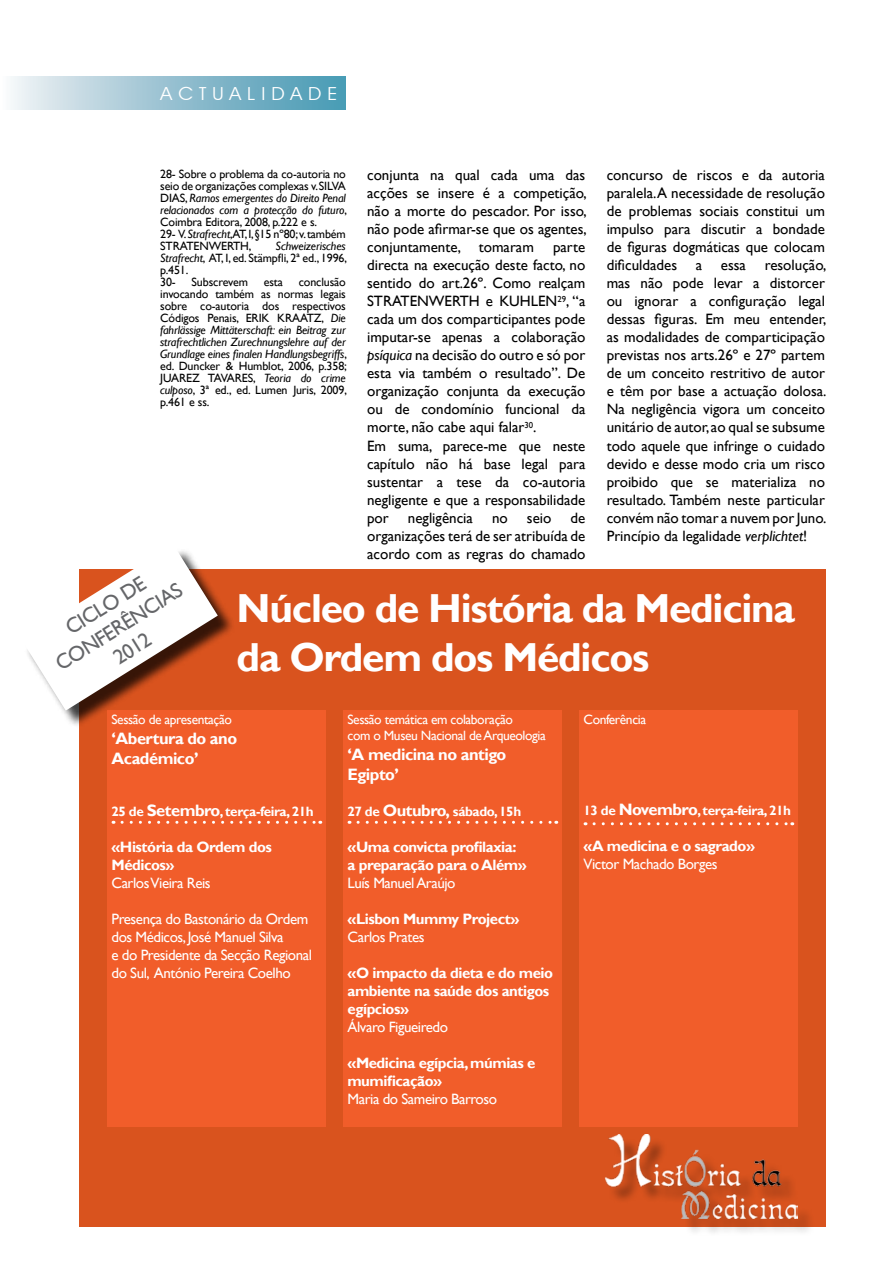
<style>
.page{position:relative;width:893px;height:1263px;background:#fff}
.page>*{position:absolute;margin:0;border:0;box-sizing:border-box;transform-origin:0 0}
.t1{font:700 40.5px/48.6px "Gill Sans";letter-spacing:-.03em;color:#fff}
.t2{font:21px/25.2px "Gill Sans";color:#656669;text-align:center}
.t3{font:18px "Avant Garde IT Cby BT";color:#fff;scale:1.1 1}
.t4{font:700 16.5px/19.8px "Gill Sans";letter-spacing:-.03em;color:#fff}
.t5{font:15px/18px "Gill Sans";color:#000;text-align:justify}
.t6{font:15px/18px "Gill Sans";letter-spacing:-.03em;color:#fff}
.t7{font:700 15px/18px "Gill Sans";letter-spacing:-.03em;color:#fff}
.t8{font:13.5px/16.2px "Gill Sans";letter-spacing:-.03em;color:#fff}
.t9{font:700 13.5px "Gill Sans";letter-spacing:-.03em;color:#fff}
.t10{font:12px/12px "Gill Sans";letter-spacing:-.01em;color:#000}
.s1{font-style:italic}
.s2{font-size:16.5px}
</style>
<div class="page">
<div style="left:0;top:77px;width:346px;height:32px;background:linear-gradient(to right,#f3f3f5,#4295b0)"></div>
<div style="left:79px;top:569px;width:747px;height:657px;background:#d9531e"></div>
<div style="left:107px;top:711px;width:219px;height:416px;background:#f15d2a"></div>
<div style="left:579px;top:711px;width:219px;height:416px;background:#f15d2a"></div>
<div style="left:343px;top:711px;width:219px;height:416px;background:#f15d2a"></div>
<div style="left:25px;top:548px;width:211px;height:180px;background:#000;opacity:.75"></div>
<svg style="left:25px;top:548px;width:193px;height:163px"></svg>
<svg style="left:122px;top:821px;width:199px;height:3px"></svg>
<svg style="left:358px;top:821px;width:199px;height:3px"></svg>
<svg style="left:594px;top:822px;width:199px;height:3px"></svg>
<div style="left:608px;top:1137px;width:207px;height:99px;background:#000;opacity:.35"></div>
<img style="left:604px;top:1135px;width:194px;height:83px">
<p class="t3" style="left:161px;top:82px;width:32px">A CTUALIDADE</p>
<p class="t10" style="left:160px;top:169px;width:188px">28- Sobre o problema da co-autoria no seio de organizações complexas v. SILVA DIAS, <span class="s1">Ramos emergentes do Direito Penal relacionados com a protecção do futuro</span>, Coimbra Editora, 2008, p.222 e s.<br>29- V. <span class="s1">Strafrecht</span>,AT, I, §15 nº80; v. também STRATENWERTH,</p>
<p class="t10" style="left:160px;top:241px;width:188px;text-indent:115px"><span class="s1">Schweizerisches<br>Strafrecht</span>, AT, I, ed. Stämpfli, 2ª ed., 1996, p.451.<br>30-</p>
<p class="t10" style="left:192px;top:277px;width:58px">Subscrevem</p>
<p class="t10" style="left:264px;top:277px;width:21px">esta</p>
<p class="t10" style="left:160px;top:277px;width:188px;text-align:justify;text-indent:139px">conclusão invocando também as normas legais sobre co-autoria dos respectivos Códigos Penais, ERIK KRAATZ, <span class="s1">Die fahrlässige Mittäterschaft: ein Beitrag zur strafrechtlichen Zurechnungslehre auf der Grundlage eines finalen Handlungsbegriffs</span>, ed. Duncker &amp; Humblot, 2006, p.358; JUAREZ TAVARES, <span class="s1">Teoria do crime culposo</span>, 3ª ed., ed. Lumen Juris, 2009, p.461 e ss.</p>
<p class="t5" style="left:367px;top:167px;width:221px">conjunta na qual cada uma das acções se insere é a competição, não a morte do pescador. Por isso, não pode afirmar-se que os agentes, conjuntamente, tomaram</p>
<p class="t5" style="left:367px;top:239px;width:220px;text-align:left;text-indent:186px">parte directa na execução deste facto, no sentido do art.26º. Como realçam<br>STRATENWERTH e KUHLEN<sup>29</sup>, “a cada um dos comparticipantes pode imputar-se apenas a colaboração <span class="s1">psíquica</span> na decisão do outro e só por esta via também o resultado”. De organização conjunta da execução ou de condomínio funcional da morte, não cabe aqui falar<sup>30</sup>.<br>Em suma, parece-me que neste capítulo não há base legal para sustentar a tese da co-autoria negligente e que a responsabilidade por</p>
<p class="t5" style="left:408px;top:509px;width:67px">negligência</p>
<p class="t5" style="left:492px;top:509px;width:17px">no</p>
<p class="t5" style="left:527px;top:509px;width:26px">seio</p>
<p class="t5" style="left:367px;top:509px;width:220px;text-indent:203px">de organizações terá de ser atribuída de acordo com as regras do chamado</p>
<p class="t5" style="left:607px;top:167px;width:221px">concurso de riscos e da autoria paralela. A necessidade de resolução de problemas sociais constitui um impulso para discutir a bondade de figuras dogmáticas que colocam dificuldades a essa resolução, mas não pode levar a distorcer ou ignorar a configuração legal dessas figuras. Em meu entender, as modalidades de comparticipação previstas nos arts.26º e 27º partem de um conceito restritivo de autor e têm por base a actuação dolosa.<br>Na negligência vigora um conceito unitário de autor, ao qual se subsume todo aquele que infringe o cuidado devido e desse modo cria um risco proibido que se materializa no resultado. Também neste particular convém não tomar a nuvem por Juno.<br>Princípio da legalidade <span class="s1">verplichtet</span>!</p>
<h2 class="t2" style="left:38px;top:633px;width:147px;rotate:-32deg">CICLO DE<br>CONFERÊNCIAS<br>2012</h2>
<h1 class="t1" style="left:237px;top:585px;width:560px">Núcleo de História da Medicina da Ordem dos Médicos</h1>
<p class="t8" style="left:112px;top:712px;width:122px">Sessão de apresentação</p>
<p class="t4" style="left:112px;top:729px;width:127px">‘Abertura do ano<br>Académico’</p>
<p class="t9" style="left:112px;top:803px;width:204px">25 de <span class="s2">Setembro</span>, terça-feira, 21h</p>
<p class="t7" style="left:112px;top:838px;width:162px">«História da Ordem dos<br>Médicos»</p>
<p class="t6" style="left:112px;top:874px;width:101px">Carlos Vieira Reis</p>
<p class="t6" style="left:112px;top:910px;width:202px">Presença do Bastonário da Ordem dos Médicos, José Manuel Silva<br>e do Presidente da Secção Regional do Sul, António Pereira Coelho</p>
<p class="t8" style="left:348px;top:712px;width:200px">Sessão temática em colaboração<br>com o Museu Nacional de Arqueologia</p>
<p class="t4" style="left:348px;top:745px;width:160px">‘A medicina no antigo<br>Egipto’</p>
<p class="t9" style="left:348px;top:803px;width:175px">27 de <span class="s2">Outubro,</span> sábado, 15h</p>
<p class="t7" style="left:348px;top:838px;width:181px">«Uma convicta profilaxia: a preparação para o Além»</p>
<p class="t6" style="left:348px;top:874px;width:109px">Luís Manuel Araújo</p>
<p class="t7" style="left:348px;top:910px;width:173px">«Lisbon Mummy Project»</p>
<p class="t6" style="left:348px;top:928px;width:79px">Carlos Prates</p>
<p class="t7" style="left:348px;top:964px;width:207px">«O impacto da dieta e do meio ambiente na saúde dos antigos egípcios»</p>
<p class="t6" style="left:348px;top:1018px;width:102px">Álvaro Figueiredo</p>
<p class="t7" style="left:348px;top:1054px;width:189px">«Medicina egípcia, múmias e mumificação»</p>
<p class="t6" style="left:348px;top:1090px;width:151px">Maria do Sameiro Barroso</p>
<p class="t8" style="left:583px;top:712px;width:64px">Conferência</p>
<p class="t9" style="left:583px;top:802px;width:209px">13 de <span class="s2">Novembro</span>, terça-feira, 21h</p>
<p class="t7" style="left:583px;top:837px;width:173px">«A medicina e o sagrado»</p>
<p class="t6" style="left:583px;top:855px;width:136px">Victor Machado Borges</p>
</div>
